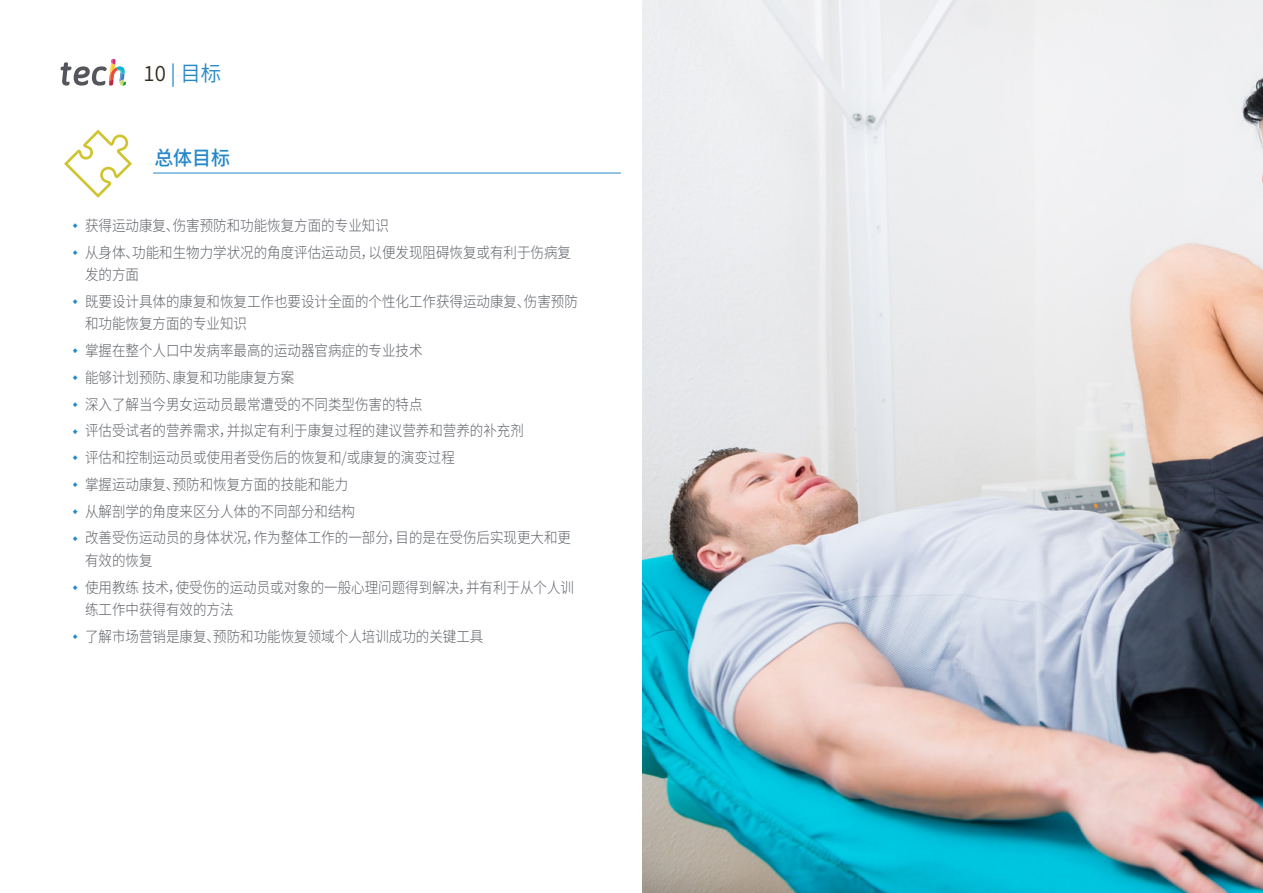
<style>
.page{position:relative;width:1263px;height:893px;background:#fff}
.page>*{position:absolute;margin:0;border:0;box-sizing:border-box;transform-origin:0 0}
.t1{font:21px "Source Han Sans CN";color:#2488c9}
.t2{font:500 19.5px "Source Han Sans CN";color:#2488c9}
.t3{font:300 15px/26.7px "Source Han Sans CN";color:#61646a;scale:.9 1}
.s1{color:#312e20}
</style>
<div class="page">
<hr style="left:153px;top:173px;width:468px;height:1px;background:#2488c9">
<svg style="left:64px;top:130px;width:68px;height:68px"></svg>
<svg style="left:61px;top:59px;width:65px;height:27px"></svg>
<img style="left:642px;top:0;width:621px;height:893px">
<h1 class="t1" style="left:144px;top:61px;width:79px"><span class="s1">10</span> | 目标</h1>
<h2 class="t2" style="left:154px;top:147px;width:77px">总体目标</h2>
<p class="t3" style="left:85px;top:212px;width:541px">获得运动康复、伤害预防和功能恢复方面的专业知识<br>从身体、功能和生物力学状况的角度评估运动员，以便发现阻碍恢复或有利于伤病复</p>
<p class="t3" style="left:85px;top:262px;width:549px">发的方面<br>既要设计具体的康复和恢复工作也要设计全面的个性化工作获得运动康复、伤害预防</p>
<p class="t3" style="left:85px;top:311px;width:541px">和功能恢复方面的专业知识<br>掌握在整个人口中发病率最高的运动器官病症的专业技术<br>能够计划预防、康复和功能康复方案<br>深入了解当今男女运动员最常遭受的不同类型伤害的特点<br>评估受试者的营养需求，并拟定有利于康复过程的建议营养和营养的补充剂<br>评估和控制运动员或使用者受伤后的恢复和/或康复的演变过程<br>掌握运动康复、预防和恢复方面的技能和能力<br>从解剖学的角度来区分人体的不同部分和结构<br>改善受伤运动员的身体状况，作为整体工作的一部分，目的是在受伤后实现更大和更</p>
<p class="t3" style="left:85px;top:547px;width:545px">有效的恢复<br>使用教练 技术，使受伤的运动员或对象的一般心理问题得到解决，并有利于从个人训</p>
<p class="t3" style="left:85px;top:597px;width:444px">练工作中获得有效的方法<br>了解市场营销是康复、预防和功能恢复领域个人培训成功的关键工具</p>
</div>
